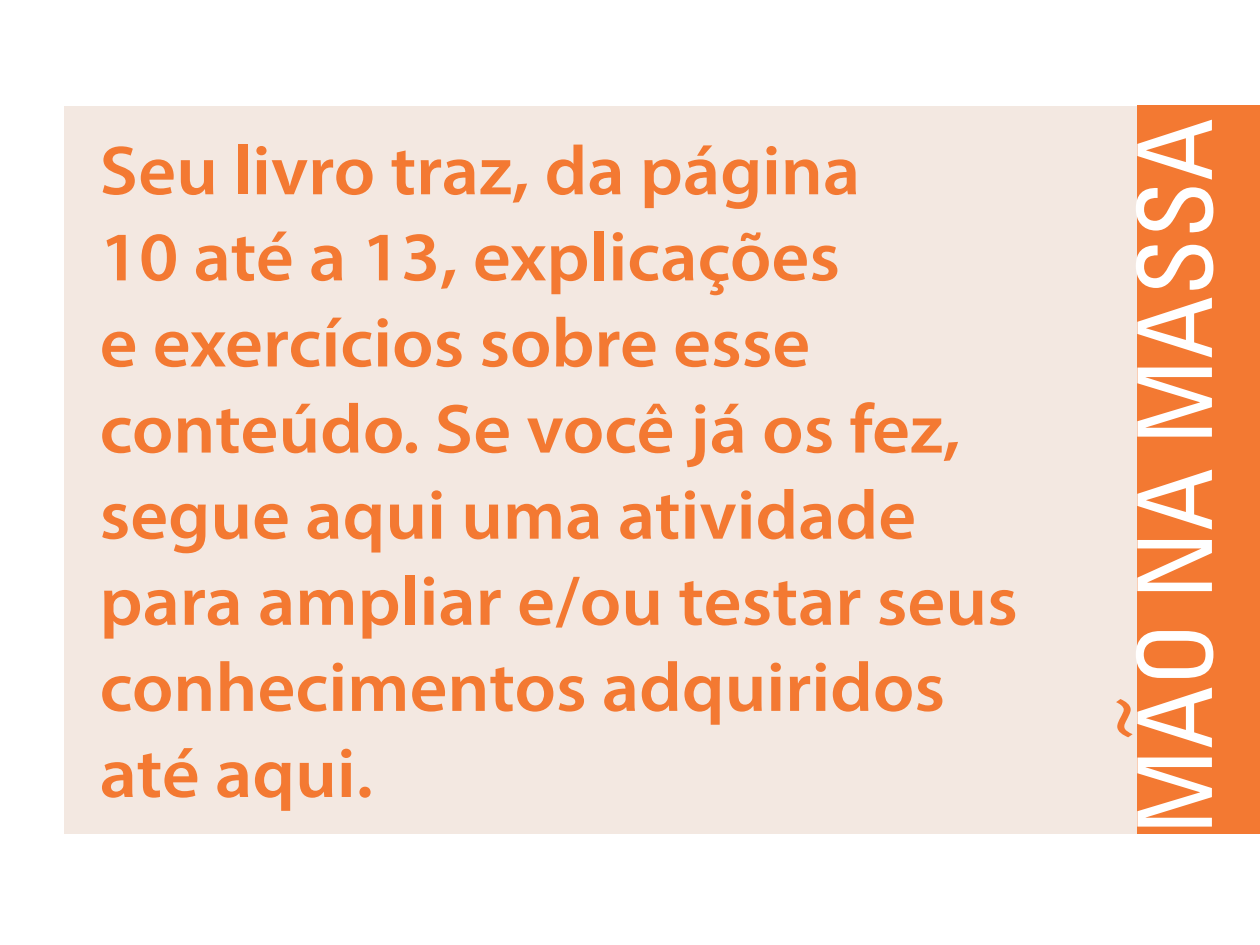
<style>
.page{position:relative;width:1260px;height:945px;background:#fff}
.page>*{position:absolute;margin:0;border:0;box-sizing:border-box;transform-origin:0 0}
.t1{font:condensed 103.25px "Univers LT Std";color:#fff}
.t2{font:condensed 92.75px "Univers LT Std";color:#f37932}
.t3{font:600 70px/86.1px "Myriad Pro";color:#f37932;scale:1.05 1}
</style>
<div class="page">
<div style="left:64px;top:106px;width:1196px;height:728px;background:#f3e8e1"></div>
<div style="left:1137px;top:105px;width:122px;height:729px;background:#f37932"></div>
<p class="t3" style="left:100px;top:126px;width:876px">Seu livro traz, da página<br>10 até a 13, explicações<br>e exercícios sobre esse conteúdo. Se você já os fez, segue aqui uma atividade para ampliar e/ou testar seus conhecimentos adquiridos até aqui.</p>
<h1 class="t1" style="left:1110px;top:835px;width:718px;rotate:-90deg">MAO NA MASSA</h1>
<h2 class="t2" style="left:1056px;top:741px;width:48px;rotate:-90deg">~</h2>
</div>
